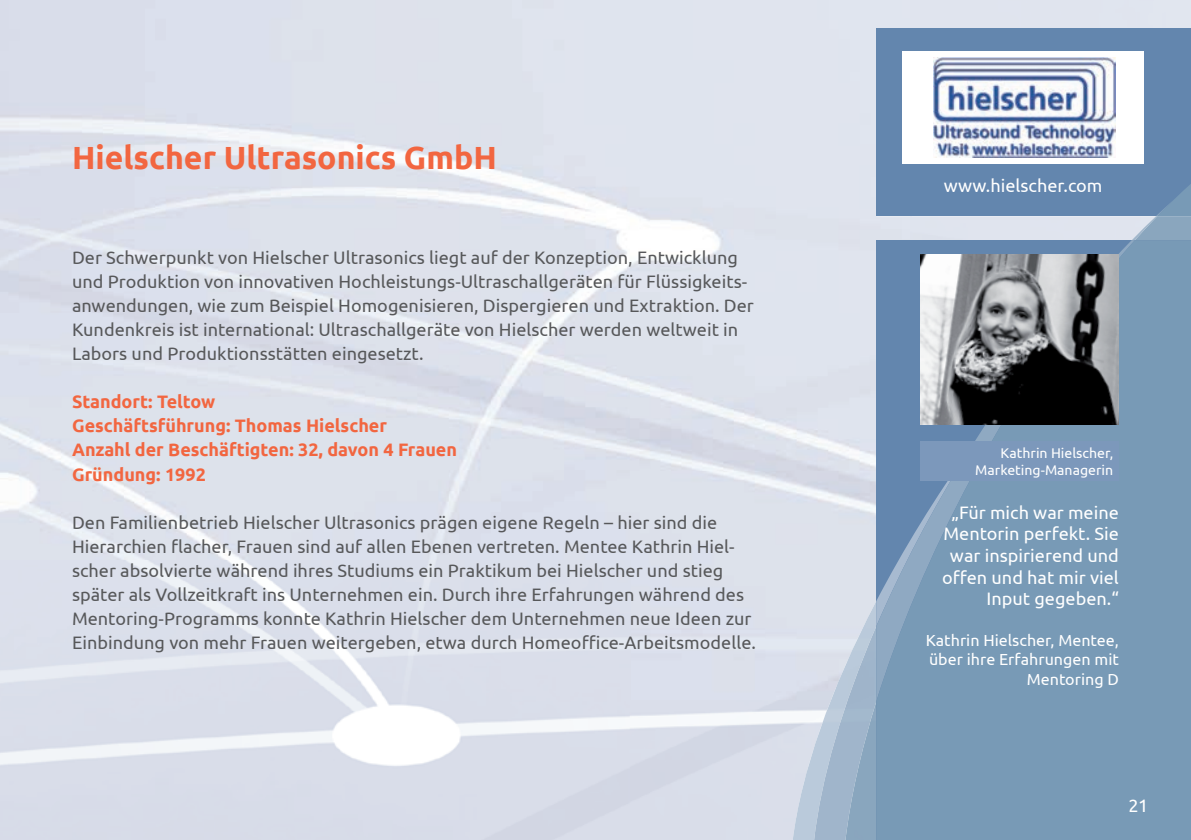
<style>
.page{position:relative;width:1191px;height:840px;background:#fff}
.page>*{position:absolute;margin:0;border:0;box-sizing:border-box;transform-origin:0 0}
.t1{font:700 32px "Ubuntu";color:#f26640}
.t2{font:18px/24px "Ubuntu";color:#57585a}
.t3{font:18px/21.6px "Ubuntu";color:#fff;text-align:right}
.t4{font:700 18px/24px "Ubuntu";color:#f26640}
.t5{font:16px/19.2px "Ubuntu";color:#fff;text-align:right}
.t6{font:14px/16.8px "Ubuntu";color:#fff;text-align:right}
</style>
<div class="page">
<div style="left:876px;top:28px;width:315px;height:188px;background:#6386ae"></div>
<img style="left:792px;top:601px;width:84px;height:238px">
<img style="left:1131px;top:216px;width:3px;height:24px">
<img style="left:814px;top:626px;width:62px;height:213px">
<img style="left:1134px;top:216px;width:57px;height:24px">
<svg style="left:1156px;top:184px;width:35px;height:32px"></svg>
<img style="left:845px;top:701px;width:31px;height:138px">
<svg style="left:876px;top:240px;width:315px;height:599px;background:#7697b5"></svg>
<img style="left:920px;top:254px;width:199px;height:170px">
<div style="left:902px;top:51px;width:242px;height:112px;background:#fff"></div>
<img style="left:933px;top:57px;width:182px;height:100px">
<div style="left:920px;top:441px;width:199px;height:39px;background:#7c98bb"></div>
<h1 class="t1" style="left:72px;top:137px;width:426px">Hielscher Ultrasonics GmbH</h1>
<p class="t3" style="left:943px;top:174px;width:160px">www.hielscher.com</p>
<p class="t2" style="left:72px;top:245px;width:683px">Der Schwerpunkt von Hielscher Ultrasonics liegt auf der Konzeption, Entwicklung und Produktion von innovativen Hochleistungs-Ultraschallgeräten für Flüssigkeits&shy;anwendungen, wie zum Beispiel Homogenisieren, Dispergieren und Extraktion. Der Kundenkreis ist international: Ultraschallgeräte von Hielscher werden weltweit in Labors und Produktionsstätten eingesetzt.</p>
<p class="t4" style="left:72px;top:389px;width:386px">Standort: Teltow<br>Geschäftsführung: Thomas Hielscher<br>Anzahl der Beschäftigten: 32, davon 4 Frauen<br>Gründung: 1992</p>
<p class="t2" style="left:72px;top:509px;width:685px">Den Familienbetrieb Hielscher Ultrasonics prägen eigene Regeln – hier sind die Hierarchien flacher, Frauen sind auf allen Ebenen vertreten. Mentee Kathrin Hiel&shy;scher absolvierte während ihres Studiums ein Praktikum bei Hielscher und stieg später als Vollzeitkraft ins Unternehmen ein. Durch ihre Erfahrungen während des Mentoring-Programms konnte Kathrin Hielscher dem Unternehmen neue Ideen zur Einbindung von mehr Frauen weitergeben, etwa durch Homeoffice-Arbeitsmodelle.</p>
<p class="t3" style="left:942px;top:500px;width:178px">„Für mich war meine<br>Mentorin perfekt. Sie war inspirierend und offen und hat mir viel<br>Input gegeben.“</p>
<p class="t6" style="left:975px;top:444px;width:139px">Kathrin Hielscher,<br>Marketing-Managerin</p>
<p class="t5" style="left:925px;top:630px;width:195px">Kathrin Hielscher, Mentee, über ihre Erfahrungen mit<br>Mentoring D</p>
<p class="t3" style="left:1128px;top:793px;width:21px">21</p>
</div>
